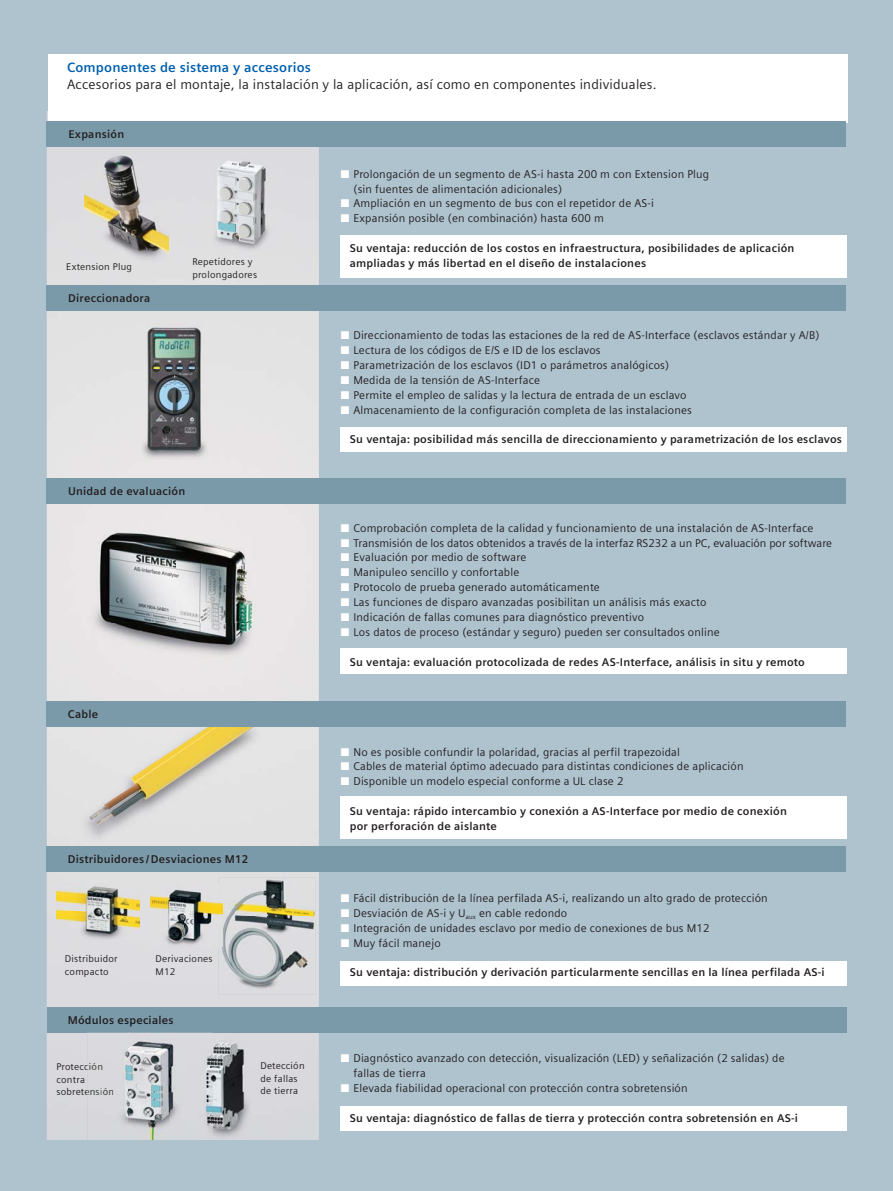
<style>
.page{position:relative;width:893px;height:1191px;background:#fff}
.page>*{position:absolute;margin:0;border:0;box-sizing:border-box;transform-origin:0 0}
.t1{font:13.5px "Siemens Sans OT";letter-spacing:.015em;color:#231f20}
.t2{font:700 13.5px "Siemens Sans OT";letter-spacing:.015em;color:#0060ae}
.t3{font:11.25px/14.9px "Siemens Sans OT";letter-spacing:.015em;color:#231f20}
.t4{font:700 11.25px/14.9px "Siemens Sans OT";letter-spacing:.02em;color:#231f20}
.t5{font:700 11.25px "Siemens Sans OT";letter-spacing:.02em;color:#0c1a21}
.t6{font:9.75px/12.8px "Siemens Sans OT";letter-spacing:.025em;color:#231f20}
.s1{color:#231f20}
.s2{color:#fff}
.s3{color:#1c191a}
.s4{color:#1c191c}
</style>
<div class="page">
<div style="left:0;top:0;width:893px;height:1190px;background:#afc3cf"></div>
<img style="left:47px;top:111px;width:272px;height:1029px">
<div style="left:48px;top:54px;width:799px;height:68px;background:#fff"></div>
<div style="left:47px;top:121px;width:799px;height:25px;background:#7b9aa9"></div>
<div style="left:47px;top:285px;width:799px;height:25px;background:#7b9aa9"></div>
<div style="left:47px;top:478px;width:799px;height:25px;background:#7b9aa9"></div>
<div style="left:47px;top:846px;width:799px;height:25px;background:#7b9aa9"></div>
<div style="left:47px;top:1007px;width:799px;height:25px;background:#7b9aa9"></div>
<div style="left:79px;top:726px;width:181px;height:115px;background:#e2e2e2"></div>
<img style="left:89px;top:726px;width:167px;height:101px">
<div style="left:341px;top:427px;width:506px;height:25px;background:#fff"></div>
<div style="left:341px;top:648px;width:506px;height:26px;background:#fff"></div>
<div style="left:341px;top:235px;width:506px;height:42px;background:#fff"></div>
<div style="left:341px;top:961px;width:506px;height:24px;background:#fff"></div>
<div style="left:341px;top:1106px;width:506px;height:24px;background:#fff"></div>
<div style="left:341px;top:796px;width:506px;height:43px;background:#fff"></div>
<img style="left:141px;top:324px;width:66px;height:136px">
<img style="left:86px;top:530px;width:182px;height:140px">
<img style="left:56px;top:883px;width:83px;height:56px">
<img style="left:150px;top:884px;width:69px;height:62px">
<img style="left:212px;top:1033px;width:38px;height:106px">
<img style="left:219px;top:877px;width:97px;height:117px">
<img style="left:87px;top:1032px;width:125px;height:108px">
<img style="left:87px;top:1062px;width:16px;height:7px">
<img style="left:87px;top:1088px;width:26px;height:7px">
<div style="left:47px;top:701px;width:799px;height:25px;background:#7b9aa9"></div>
<img style="left:203px;top:154px;width:74px;height:99px">
<img style="left:84px;top:148px;width:84px;height:114px">
<p class="t2" style="left:67px;top:61px;width:246px">Componentes de sistema y accesorios</p>
<p class="t1" style="left:67px;top:78px;width:591px">Accesorios para el montaje, la instalación y la aplicación, así como en componentes individuales.</p>
<p class="t4" style="left:68px;top:127px;width:57px">Expansión</p>
<p class="t6" style="left:66px;top:261px;width:67px">Extension Plug</p>
<p class="t4" style="left:68px;top:291px;width:84px">Direccionadora</p>
<p class="t6" style="left:192px;top:256px;width:66px">Repetidores y prolongadores</p>
<p class="t4" style="left:68px;top:484px;width:119px">Unidad de evaluación</p>
<p class="t4" style="left:68px;top:707px;width:32px">Cable</p>
<p class="t4" style="left:68px;top:852px;width:182px">Distribuidores / Desviaciones M12</p>
<p class="t6" style="left:65px;top:952px;width:54px">Distribuidor compacto</p>
<p class="t6" style="left:156px;top:952px;width:59px">Derivaciones<br>M12</p>
<p class="t5" style="left:68px;top:1014px;width:107px"><span class="s1">Mó</span>dulos especiales</p>
<p class="t3" style="left:353px;top:167px;width:357px;text-indent:-13px"><span class="s2">■</span> Prolongación de un segmento de AS-i hasta 200 m con Extension Plug (sin fuentes de alimentación adicionales)</p>
<p class="t3" style="left:341px;top:197px;width:315px"><span class="s2">■</span> Ampliación en un segmento de bus con el repetidor de AS-i</p>
<p class="t3" style="left:341px;top:212px;width:265px"><span class="s2">■</span> Expansión posible (en combinación) hasta 600 m</p>
<p class="t4" style="left:350px;top:241px;width:446px">Su ventaja: reducción de los costos en infraestructura, posibilidades de aplicación ampliadas y más libertad en el diseño de instalaciones</p>
<p class="t3" style="left:341px;top:328px;width:480px"><span class="s2">■</span> Direccionamiento de todas las estaciones de la red de AS-Interface (esclavos estándar y A/B)</p>
<p class="t3" style="left:341px;top:343px;width:261px"><span class="s2">■</span> Lectura de los códigos de E/S e ID de los esclavos</p>
<p class="t3" style="left:341px;top:358px;width:330px"><span class="s2">■</span> Parametrización de los esclavos (ID1 o parámetros analógicos)</p>
<p class="t3" style="left:341px;top:373px;width:201px"><span class="s2">■</span> Medida de la tensión de AS-Interface</p>
<p class="t3" style="left:341px;top:388px;width:347px"><span class="s2">■</span> Permite el empleo de salidas y la lectura de entrada de un esclavo</p>
<p class="t3" style="left:341px;top:403px;width:353px"><span class="s2">■</span> Almacenamiento de la configuración completa de las instalaciones</p>
<p class="t4" style="left:350px;top:433px;width:494px">Su ventaja: posibilidad más sencilla de direccionamiento y parametrización de los esclavos</p>
<p class="t3" style="left:341px;top:521px;width:474px"><span class="s2">■</span> Comprobación completa de la calidad y funcionamiento de una instalación de AS-Interface</p>
<p class="t3" style="left:341px;top:536px;width:493px"><span class="s2">■</span> Transmisión de los datos obtenidos a través de la interfaz RS232 a un PC, evaluación por software</p>
<p class="t3" style="left:341px;top:551px;width:187px"><span class="s2">■</span> Evaluación por medio de software</p>
<p class="t3" style="left:341px;top:565px;width:180px"><span class="s2">■</span> Manipuleo sencillo y confortable</p>
<p class="t3" style="left:341px;top:580px;width:261px"><span class="s2">■</span> Protocolo de prueba generado automáticamente</p>
<p class="t3" style="left:341px;top:595px;width:367px"><span class="s2">■</span> Las funciones de disparo avanzadas posibilitan un análisis más exacto</p>
<p class="t3" style="left:341px;top:610px;width:305px"><span class="s2">■</span> Indicación de fallas comunes para diagnóstico preventivo</p>
<p class="t3" style="left:341px;top:625px;width:381px"><span class="s2">■</span> Los datos de proceso (estándar y seguro) pueden ser consultados online</p>
<p class="t4" style="left:350px;top:655px;width:457px">Su ventaja: evaluación protocolizada de redes AS-Interface, análisis in situ y remoto</p>
<p class="t3" style="left:341px;top:745px;width:341px"><span class="s2">■</span> No es posible confundir la polaridad, gracias al perfil trapezoidal</p>
<p class="t3" style="left:341px;top:759px;width:404px"><span class="s2">■</span> Cables de material óptimo adecuado para distintas condiciones de aplicación</p>
<p class="t3" style="left:341px;top:774px;width:284px"><span class="s2">■</span> Disponible un modelo especial conforme a UL clase 2</p>
<p class="t4" style="left:350px;top:804px;width:439px">Su ventaja: rápido intercambio y conexión a AS-Interface por medio de conexión por perforación de aislante</p>
<p class="t3" style="left:341px;top:891px;width:429px"><span class="s2">■</span> Fácil distribución de la línea perfilada AS-i, realizando un alto grado de protección</p>
<p class="t3" style="left:341px;top:906px;width:228px"><span class="s2">■</span> Desviación de AS-i y U<sub>aux</sub> en cable redondo</p>
<p class="t3" style="left:341px;top:921px;width:371px"><span class="s2">■</span> Integración de unidades esclavo por medio de conexiones de bus M12</p>
<p class="t3" style="left:341px;top:936px;width:102px"><span class="s2">■</span> Muy fácil manejo</p>
<p class="t4" style="left:350px;top:965px;width:476px">Su ventaja: distribución y derivación particularmente sencillas en la línea perfilada AS-i</p>
<p class="t6" style="left:56px;top:1060px;width:59px">Protec<span class="s3">ción </span>contra sobret<span class="s4">ensión</span></p>
<p class="t6" style="left:260px;top:1059px;width:46px">Detección de fallas de tierra</p>
<p class="t3" style="left:353px;top:1051px;width:433px;text-indent:-13px"><span class="s2">■</span> Diagnóstico avanzado con detección, visualización (LED) y señalización (2 salidas) de fallas de tierra</p>
<p class="t3" style="left:341px;top:1081px;width:348px"><span class="s2">■</span> Elevada fiabilidad operacional con protección contra sobretensión</p>
<p class="t4" style="left:350px;top:1111px;width:450px">Su ventaja: diagnóstico de fallas de tierra y protección contra sobretensión en AS-i</p>
</div>
